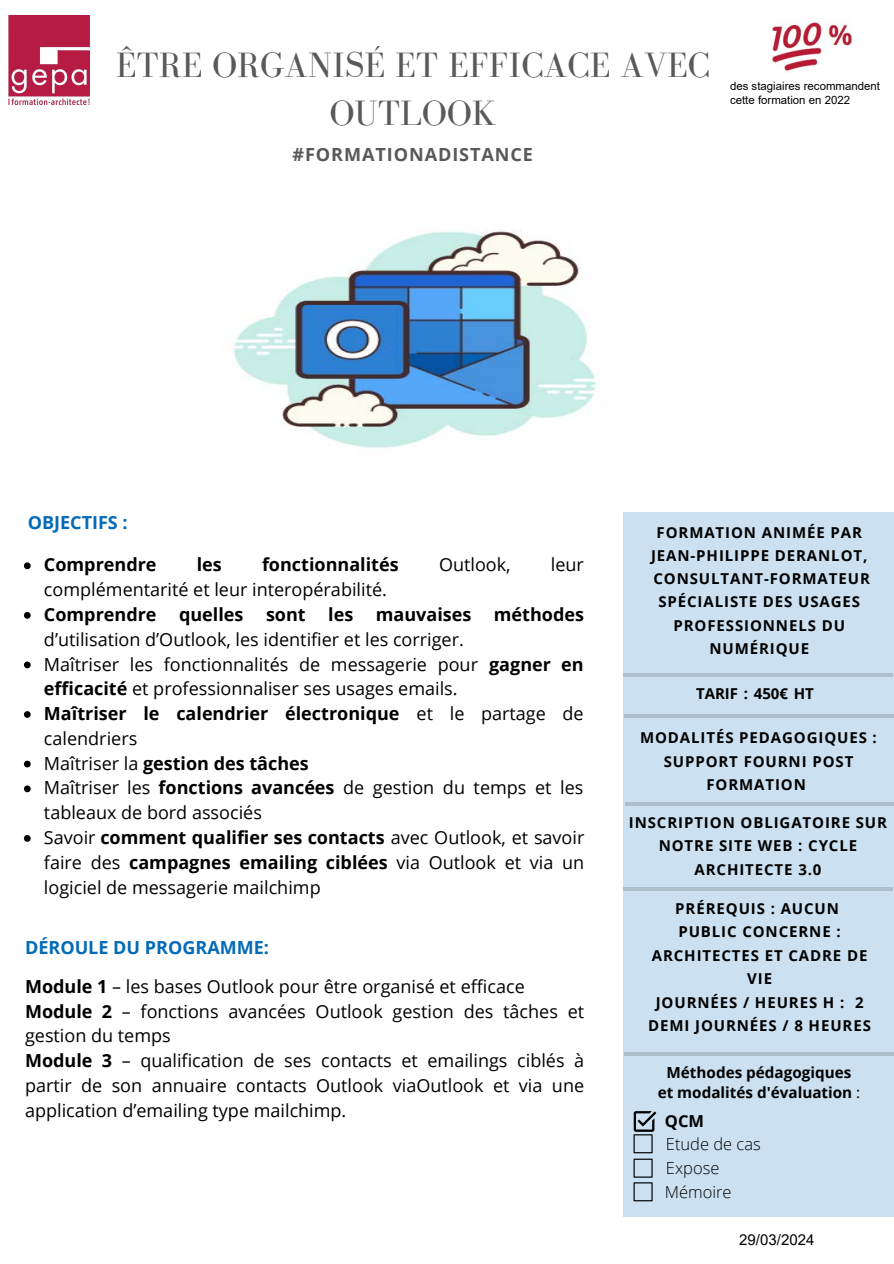
<style>
.page{position:relative;width:894px;height:1264px;background:#fff}
.page>*{position:absolute;margin:0;border:0;box-sizing:border-box;transform-origin:0 0}
.t1{font:36.15px "Bodoni FLF";color:#595959}
.t2{font:700 18.15px "Open Sans";letter-spacing:.05em;color:#595959}
.t3{font:18px/24.8px "Open Sans";color:#000}
.t4{font:700 18px/24.8px "Open Sans";color:#000}
.t5{font:700 18px "Open Sans";color:#036bb8}
.t6{font:300 16.5px "Open Sans";color:#000}
.t7{font:700 16.5px "Open Sans";color:#000}
.t8{font:700 15.3px "Open Sans";color:#000}
.t9{font:700 15px/23.5px "Open Sans";letter-spacing:.06em;color:#000;text-align:center}
.t10{font:700 15px "Open Sans";color:#000}
.t11{font:15px "Arial";color:#000}
.t12{font:11.4px/13.6px "Arial";color:#000}
.s1{font-weight:700}
.s2{font-weight:400}
</style>
<div class="page">
<img style="left:9px;top:16px;width:81px;height:89px">
<div style="left:622px;top:513px;width:271px;height:703px;background:#cbe1f1"></div>
<hr style="left:623px;top:673px;width:269px;height:4px;background:#adc0ce">
<svg style="left:24px;top:562px;width:7px;height:7px"></svg>
<svg style="left:24px;top:612px;width:7px;height:6px"></svg>
<svg style="left:24px;top:661px;width:7px;height:7px"></svg>
<svg style="left:24px;top:711px;width:7px;height:7px"></svg>
<svg style="left:24px;top:760px;width:7px;height:7px"></svg>
<svg style="left:24px;top:785px;width:7px;height:7px"></svg>
<svg style="left:24px;top:835px;width:7px;height:6px"></svg>
<hr style="left:624px;top:714px;width:269px;height:4px;background:#adc0ce">
<hr style="left:625px;top:802px;width:268px;height:3px;background:#000">
<hr style="left:623px;top:887px;width:270px;height:4px;background:#adc0ce">
<hr style="left:624px;top:1052px;width:269px;height:3px;background:#000">
<svg style="left:633px;top:1111px;width:23px;height:90px"></svg>
<img style="left:772px;top:22px;width:80px;height:50px">
<img style="left:233px;top:229px;width:365px;height:219px">
<p class="t1" style="left:116px;top:46px;width:595px">ÊTRE ORGANISÉ ET EFFICACE AVEC</p>
<p class="t1" style="left:329px;top:93px;width:168px">OUTLOOK</p>
<p class="t2" style="left:292px;top:141px;width:242px">#FORMATIONADISTANCE</p>
<p class="t12" style="left:729px;top:79px;width:151px">des stagiaires recommandent cette formation en 2022</p>
<p class="t5" style="left:28px;top:509px;width:101px">OBJECTIFS :</p>
<p class="t4" style="left:44px;top:552px;width:114px">Comprendre</p>
<p class="t4" style="left:197px;top:552px;width:27px">les</p>
<p class="t4" style="left:262px;top:552px;width:138px">fonctionnalités</p>
<p class="t3" style="left:439px;top:552px;width:73px">Outlook,</p>
<p class="t3" style="left:550px;top:552px;width:35px">leur</p>
<p class="t3" style="left:44px;top:577px;width:344px">complémentarité et leur interopérabilité.</p>
<p class="t3" style="left:44px;top:601px;width:541px"><span class="s1">Comprendre quelles sont les mauvaises méthodes </span>d’utilisation d’Outlook, les identifier et les corriger.</p>
<p class="t3" style="left:44px;top:651px;width:541px">Maîtriser les fonctionnalités de messagerie pour <span class="s1">gagner en efficacité</span> et professionnaliser ses usages emails.</p>
<p class="t4" style="left:44px;top:700px;width:541px">Maîtriser le calendrier électronique <span class="s2">et le partage de calendriers</span></p>
<p class="t4" style="left:44px;top:750px;width:266px"><span class="s2">Maîtriser la</span> gestion des tâches</p>
<p class="t3" style="left:44px;top:775px;width:541px">Maîtriser les <span class="s1">fonctions avancées</span> de gestion du temps et les tableaux de bord associés</p>
<p class="t3" style="left:44px;top:824px;width:542px;text-align:justify">Savoir <span class="s1">comment qualifier ses contacts</span> avec Outlook, et savoir faire des <span class="s1">campagnes emailing ciblées</span> via Outlook et via un logiciel de messagerie mailchimp</p>
<p class="t5" style="left:25px;top:934px;width:245px">DÉROULE DU PROGRAMME:</p>
<p class="t3" style="left:25px;top:973px;width:501px"><span class="s1">Module 1</span> – les bases Outlook pour être organisé et efficace</p>
<p class="t3" style="left:25px;top:998px;width:560px"><span class="s1">Module 2</span> – fonctions avancées Outlook gestion des tâches et gestion du temps</p>
<p class="t3" style="left:25px;top:1047px;width:560px;text-align:justify"><span class="s1">Module 3</span> – qualification de ses contacts et emailings ciblés à partir de son annuaire contacts Outlook viaOutlook et via une application d’emailing type mailchimp.</p>
<p class="t9" style="left:651px;top:520px;width:218px">FORMATION ANIMÉE PAR<br>JEAN-PHILIPPE DERANLOT,</p>
<p class="t9" style="left:653px;top:566px;width:218px">CONSULTANT-FORMATEUR<br>SPÉCIALISTE DES USAGES<br>PROFESSIONNELS DU<br>NUMÉRIQUE</p>
<p class="t10" style="left:695px;top:683px;width:119px">TARIF : 450€ HT</p>
<p class="t9" style="left:640px;top:725px;width:238px">MODALITÉS PEDAGOGIQUES :</p>
<p class="t9" style="left:663px;top:749px;width:191px">SUPPORT FOURNI POST<br>FORMATION</p>
<p class="t9" style="left:628px;top:810px;width:260px">INSCRIPTION OBLIGATOIRE SUR<br>NOTRE SITE WEB : CYCLE<br>ARCHITECTE 3.0</p>
<p class="t9" style="left:675px;top:896px;width:165px">PRÉREQUIS : AUCUN</p>
<p class="t9" style="left:651px;top:919px;width:217px">PUBLIC CONCERNE :<br>ARCHITECTES ET CADRE DE<br>VIE</p>
<p class="t9" style="left:648px;top:990px;width:224px">JOURNÉES / HEURES H : 2<br>DEMI JOURNÉES / 8 HEURES</p>
<p class="t8" style="left:666px;top:1061px;width:186px">Méthodes pédagogiques</p>
<p class="t8" style="left:657px;top:1081px;width:204px">et modalités d'évaluation <span class="s2">:</span></p>
<p class="t7" style="left:664px;top:1109px;width:41px">QCM</p>
<p class="t6" style="left:665px;top:1156px;width:55px">Expose</p>
<p class="t6" style="left:664px;top:1180px;width:68px">Mémoire</p>
<p class="t6" style="left:665px;top:1132px;width:96px">Etude de cas</p>
<p class="t11" style="left:739px;top:1229px;width:77px">29/03/2024</p>
</div>
